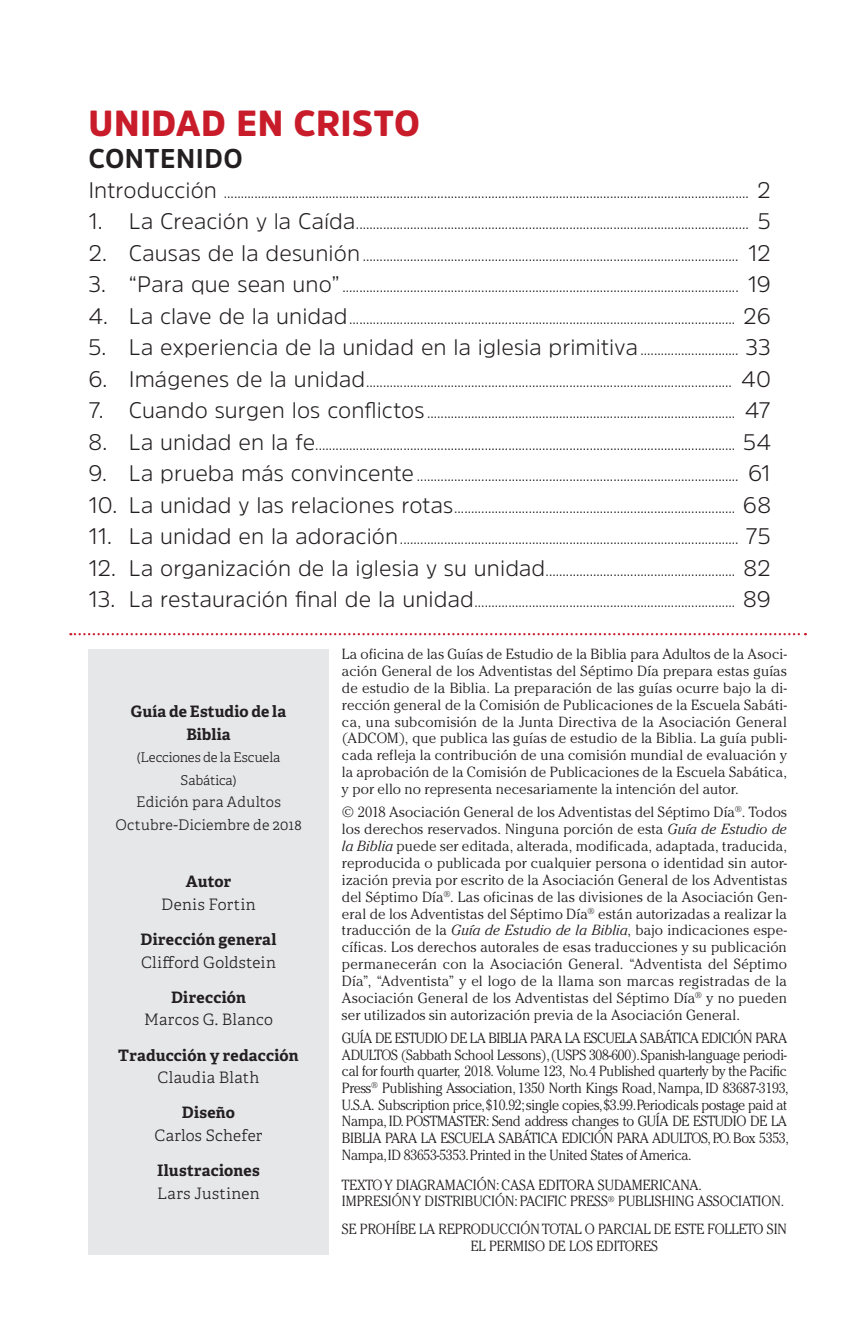
<style>
.page{position:relative;width:853px;height:1344px;background:#fff}
.page>*{position:absolute;margin:0;border:0;box-sizing:border-box;transform-origin:0 0}
.t1{font:900 36px "Amsi Pro";letter-spacing:.01em;color:#c91c2a}
.t2{font:700 27px "Amsi Pro";letter-spacing:.02em;color:#231f20}
.t3{font:300 22.5px "Amsi Pro";letter-spacing:.005em;color:#231f20}
.t4{font:300 15.75px "Amsi Pro";color:#231f20}
.t5{font:700 15.75px/22.5px "Adelle Basic";letter-spacing:.01em;color:#231f20;text-align:center}
.t6{font:300 15.75px "Adelle Basic";letter-spacing:.025em;color:#231f20}
.t7{font:300 14.62px/16.9px "Cheltenham Std";letter-spacing:-.02em;color:#231f20;text-align:justify}
.t8{font:300 14.62px/16.7px "Cheltenham Std";letter-spacing:-.02em;color:#231f20;scale:.95 1}
.t9{font:300 14.62px/16.7px "Cheltenham Std";color:#231f20;scale:.95 1}
.t10{font:300 14.62px/22.5px "Adelle Basic";letter-spacing:.02em;color:#231f20;text-align:center}
.t11{font:300 13.5px/22.5px "Adelle Basic";letter-spacing:-.005em;color:#231f20;text-align:center}
.s1{font-size:22.5px}
.s2{font-size:15.75px}
.s3{font-style:italic}
</style>
<div class="page">
<svg style="left:70px;top:633px;width:736px;height:2px"></svg>
<div style="left:88px;top:649px;width:241px;height:606px;background:#e6e7e9"></div>
<h1 class="t1" style="left:89px;top:99px;width:333px">UNIDAD EN CRISTO</h1>
<h2 class="t2" style="left:89px;top:140px;width:156px">CONTENIDO</h2>
<p class="t4" style="left:88px;top:181px;width:684px"><span class="s1">Introducción</span> ........................................................................................................................................................... <span class="s1">2</span></p>
<p class="t4" style="left:88px;top:213px;width:684px"><span class="s1">1. La Creación y la Caída</span>.................................................................................................................... <span class="s1">5</span></p>
<p class="t4" style="left:88px;top:244px;width:684px"><span class="s1">2. Causas de la desunión</span> ............................................................................................................... <span class="s1">12</span></p>
<p class="t4" style="left:88px;top:276px;width:684px"><span class="s1">3. “Para que sean uno”</span> ..................................................................................................................... <span class="s1">19</span></p>
<p class="t4" style="left:88px;top:307px;width:684px"><span class="s1">4. La clave de la unidad</span>.................................................................................................................. <span class="s1">26</span></p>
<h3 class="t3" style="left:88px;top:332px;width:684px">5. La experiencia de la unidad en la iglesia primitiva <span class="s2">.............................</span> 33</h3>
<p class="t4" style="left:88px;top:370px;width:684px"><span class="s1">6. Imágenes de la unidad</span>............................................................................................................ <span class="s1">40</span></p>
<p class="t4" style="left:88px;top:402px;width:684px"><span class="s1">7. Cuando surgen los conflictos</span>........................................................................................... <span class="s1">47</span></p>
<p class="t4" style="left:88px;top:433px;width:684px"><span class="s1">8. La unidad en la fe</span>............................................................................................................................ <span class="s1">54</span></p>
<p class="t4" style="left:88px;top:465px;width:684px"><span class="s1">9. La prueba más convincente</span> ............................................................................................... <span class="s1">61</span></p>
<p class="t4" style="left:88px;top:496px;width:684px"><span class="s1">10. La unidad y las relaciones rotas</span>................................................................................... <span class="s1">68</span></p>
<p class="t4" style="left:88px;top:528px;width:684px"><span class="s1">11. La unidad en la adoración</span>.................................................................................................... <span class="s1">75</span></p>
<p class="t4" style="left:88px;top:559px;width:684px"><span class="s1">12. La organización de la iglesia y su unidad</span>........................................................ <span class="s1">82</span></p>
<p class="t4" style="left:88px;top:591px;width:684px"><span class="s1">13. La restauración final de la unidad</span>............................................................................. <span class="s1">89</span></p>
<p class="t5" style="left:131px;top:700px;width:157px">Guía de Estudio de la<br>Biblia</p>
<p class="t11" style="left:137px;top:746px;width:145px">(Lecciones de la Escuela<br>Sabática)</p>
<p class="t10" style="left:115px;top:791px;width:188px">Edición para Adultos<br>Octubre-Diciembre de 2018</p>
<p class="t5" style="left:186px;top:871px;width:47px">Autor</p>
<p class="t6" style="left:161px;top:895px;width:96px">Denis Fortin</p>
<p class="t5" style="left:141px;top:928px;width:137px">Dirección general</p>
<p class="t6" style="left:141px;top:952px;width:136px">Clifford Goldstein</p>
<p class="t5" style="left:171px;top:986px;width:76px">Dirección</p>
<p class="t6" style="left:144px;top:1010px;width:130px">Marcos G. Blanco</p>
<p class="t5" style="left:118px;top:1044px;width:182px">Traducción y redacción</p>
<p class="t6" style="left:158px;top:1068px;width:103px">Claudia Blath</p>
<p class="t5" style="left:182px;top:1102px;width:55px">Diseño</p>
<p class="t6" style="left:155px;top:1126px;width:109px">Carlos Schefer</p>
<p class="t5" style="left:157px;top:1159px;width:104px">Ilustraciones</p>
<p class="t6" style="left:157px;top:1183px;width:104px">Lars Justinen</p>
<p class="t7" style="left:342px;top:645px;width:446px">La oficina de las Guías de Estudio de la Biblia para Adultos de la Asoci&shy;ación General de los Adventistas del Séptimo Día prepara estas guías de estudio de la Biblia. La preparación de las guías ocurre bajo la di&shy;rección general de la Comisión de Publicaciones de la Escuela Sabáti&shy;ca, una subcomisión de la Junta Directiva de la Asociación General (ADCOM), que publica las guías de estudio de la Biblia. La guía publi&shy;cada refleja la contribución de una comisión mundial de evaluación y la aprobación de la Comisión de Publicaciones de la Escuela Sabática, y por ello no representa necesariamente la intención del autor.</p>
<p class="t7" style="left:342px;top:804px;width:446px">© 2018 Asociación General de los Adventistas del Séptimo Día<sup>®</sup>. Todos los derechos reservados. Ninguna porción de esta <span class="s3">Guía de Estudio de la Biblia</span> puede ser editada, alterada, modificada, adaptada, traducida, reproducida o publicada por cualquier persona o identidad sin autor&shy;ización previa por escrito de la Asociación General de los Adventistas del Séptimo Día<sup>®</sup>. Las oficinas de las divisiones de la Asociación Gen&shy;eral de los Adventistas del Séptimo Día<sup>®</sup> están autorizadas a realizar la traducción de la <span class="s3">Guía de Estudio de la Biblia</span>, bajo indicaciones espe&shy;cíficas. Los derechos autorales de esas traducciones y su publicación permanecerán con la Asociación General. “Adventista del Séptimo Día”, “Adventista” y el logo de la llama son marcas registradas de la Asociación General de los Adventistas del Séptimo Día<sup>®</sup> y no pueden ser utilizados sin autorización previa de la Asociación General.</p>
<p class="t8" style="left:342px;top:1029px;width:472px">GUÍA DE ESTUDIO DE LA BIBLIA PARA LA ESCUELA SABÁTICA EDICIÓN PARA ADULTOS (Sabbath School Lessons), (USPS 308-600). Spanish-language periodi&shy;cal for fourth quarter, 2018. Volume 123, No.4 Published quarterly by the Pacific Press<sup>®</sup> Publishing Association, 1350 North Kings Road, Nampa, ID 83687-3193, U.S.A. Subscription price, $10.92; single copies, $3.99. Periodicals postage paid at Nampa, ID. POSTMASTER: Send address changes to GUÍA DE ESTUDIO DE LA BIBLIA PARA LA ESCUELA SABÁTICA EDICIÓN PARA ADULTOS, P.O. Box 5353, Nampa, ID 83653-5353. Printed in the United States of America.</p>
<p class="t9" style="left:342px;top:1176px;width:467px">TEXTO Y DIAGRAMACIÓN: CASA EDITORA SUDAMERICANA.<br>IMPRESIÓN Y DISTRIBUCIÓN: PACIFIC PRESS<sup>®</sup> PUBLISHING ASSOCIATION.</p>
<p class="t8" style="left:342px;top:1221px;width:470px;text-align:center">SE PROHÍBE LA REPRODUCCIÓN TOTAL O PARCIAL DE ESTE FOLLETO SIN<br>EL PERMISO DE LOS EDITORES</p>
</div>
